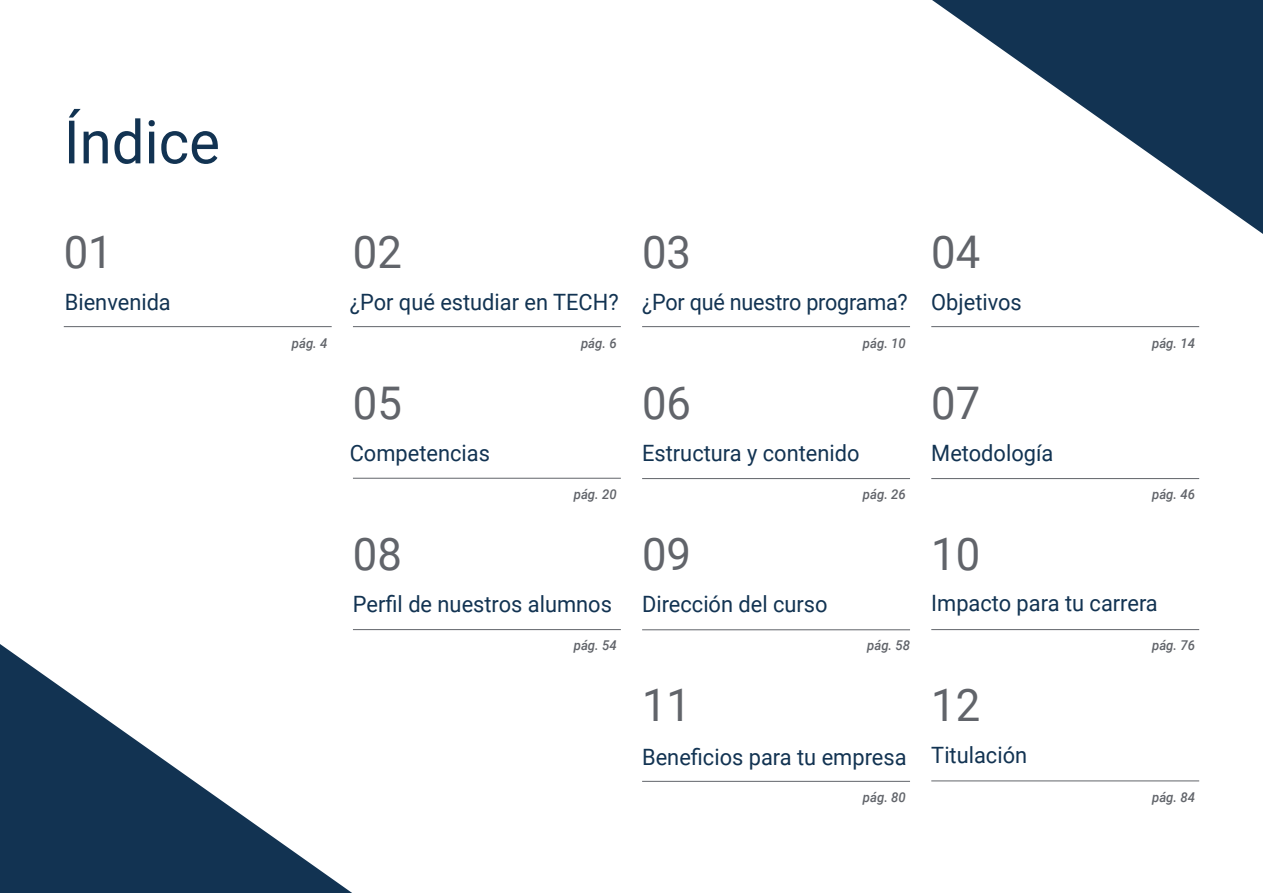
<style>
.page{position:relative;width:1263px;height:893px;background:#fff}
.page>*{position:absolute;margin:0;border:0;box-sizing:border-box;transform-origin:0 0}
.t1{font:60px "Roboto";color:#123352}
.t2{font:45px "Roboto";color:#61646a}
.t3{font:22.5px "Roboto";color:#123352}
.t4{font:22.5px "Roboto";color:#123352;scale:.96 1}
.t5{font:italic 500 13.5px "Roboto";color:#61646a}
</style>
<div class="page">
<svg style="left:0;top:644px;width:352px;height:249px"></svg>
<svg style="left:932px;top:0;width:331px;height:234px"></svg>
<hr style="left:64px;top:326px;width:268px;height:1px;background:#61646a">
<hr style="left:642px;top:478px;width:268px;height:1px;background:#61646a">
<hr style="left:353px;top:326px;width:268px;height:1px;background:#61646a">
<hr style="left:353px;top:478px;width:268px;height:1px;background:#61646a">
<hr style="left:931px;top:478px;width:268px;height:1px;background:#61646a">
<hr style="left:642px;top:326px;width:268px;height:1px;background:#61646a">
<hr style="left:353px;top:629px;width:268px;height:1px;background:#61646a">
<hr style="left:931px;top:326px;width:268px;height:1px;background:#61646a">
<hr style="left:931px;top:629px;width:268px;height:1px;background:#61646a">
<hr style="left:642px;top:781px;width:268px;height:1px;background:#61646a">
<hr style="left:931px;top:780px;width:268px;height:1px;background:#61646a">
<hr style="left:642px;top:629px;width:268px;height:1px;background:#61646a">
<h1 class="t1" style="left:64px;top:100px;width:158px">Índice</h1>
<h2 class="t2" style="left:64px;top:220px;width:51px">01</h2>
<p class="t3" style="left:65px;top:286px;width:108px">Bienvenida</p>
<h2 class="t2" style="left:353px;top:220px;width:51px">02</h2>
<p class="t3" style="left:350px;top:286px;width:270px">¿Por qué estudiar en TECH?</p>
<h2 class="t2" style="left:642px;top:220px;width:51px">03</h2>
<p class="t4" style="left:642px;top:286px;width:278px">¿Por qué nuestro programa?</p>
<h2 class="t2" style="left:931px;top:220px;width:51px">04</h2>
<p class="t3" style="left:931px;top:286px;width:92px">Objetivos</p>
<p class="t5" style="left:292px;top:333px;width:37px">pág. 4</p>
<p class="t5" style="left:581px;top:333px;width:37px">pág. 6</p>
<p class="t5" style="left:863px;top:333px;width:44px">pág. 10</p>
<p class="t5" style="left:1152px;top:333px;width:44px">pág. 14</p>
<h2 class="t2" style="left:353px;top:372px;width:51px">05</h2>
<h2 class="t2" style="left:642px;top:371px;width:51px">06</h2>
<h2 class="t2" style="left:931px;top:371px;width:51px">07</h2>
<p class="t3" style="left:350px;top:438px;width:142px">Competencias</p>
<p class="t3" style="left:642px;top:437px;width:219px">Estructura y contenido</p>
<p class="t3" style="left:931px;top:437px;width:123px">Metodología</p>
<p class="t5" style="left:574px;top:485px;width:44px">pág. 20</p>
<p class="t5" style="left:863px;top:485px;width:44px">pág. 26</p>
<p class="t5" style="left:1152px;top:485px;width:44px">pág. 46</p>
<h2 class="t2" style="left:353px;top:522px;width:51px">08</h2>
<h2 class="t2" style="left:642px;top:522px;width:51px">09</h2>
<h2 class="t2" style="left:931px;top:522px;width:51px">10</h2>
<p class="t3" style="left:353px;top:588px;width:261px">Perfil de nuestros alumnos</p>
<p class="t3" style="left:642px;top:588px;width:187px">Dirección del curso</p>
<p class="t3" style="left:931px;top:587px;width:228px">Impacto para tu carrera</p>
<p class="t5" style="left:574px;top:636px;width:44px">pág. 54</p>
<p class="t5" style="left:867px;top:636px;width:44px">pág. 58</p>
<p class="t5" style="left:1152px;top:636px;width:44px">pág. 76</p>
<h2 class="t2" style="left:642px;top:674px;width:51px">11</h2>
<h2 class="t2" style="left:931px;top:674px;width:51px">12</h2>
<p class="t3" style="left:642px;top:742px;width:266px">Beneficios para tu empresa</p>
<p class="t3" style="left:931px;top:739px;width:97px">Titulación</p>
<p class="t5" style="left:863px;top:787px;width:44px">pág. 80</p>
<p class="t5" style="left:1152px;top:788px;width:44px">pág. 84</p>
</div>
